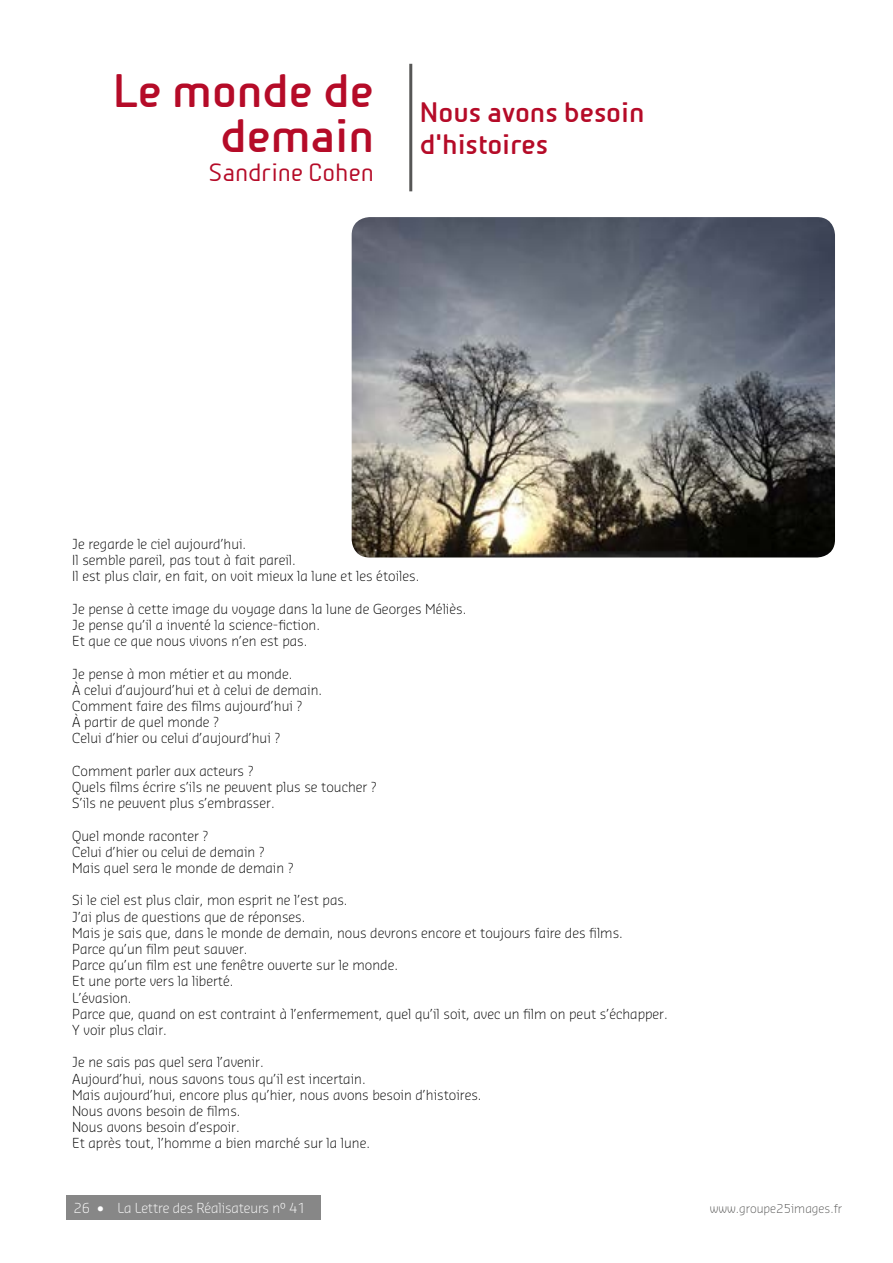
<style>
.page{position:relative;width:893px;height:1263px;background:#fff}
.page>*{position:absolute;margin:0;border:0;box-sizing:border-box;transform-origin:0 0}
.t1{font:700 45px/45px "Beta Sans";color:#b50b28;text-align:right}
.t2{font:700 27px/32.4px "Beta Sans";color:#b50b28}
.t3{font:24px "Beta Sans";letter-spacing:-.005em;color:#b50b28}
.t4{font:300 13.5px/16.2px "Sansa Pro";color:#000}
.t5{font:300 13.5px "Sansa Pro";letter-spacing:-.01em;color:#fff}
.t6{font:300 12px "Sansa Pro";color:#575756}
</style>
<div class="page">
<div style="left:66px;top:1195px;width:255px;height:24px;background:#878787"></div>
<hr style="left:409px;top:64px;width:3px;height:127px;background:#575756">
<img style="left:352px;top:217px;width:483px;height:340px">
<h1 class="t1" style="left:113px;top:69px;width:263px">Le monde de demain</h1>
<h3 class="t3" style="left:208px;top:158px;width:167px">Sandrine Cohen</h3>
<h2 class="t2" style="left:420px;top:96px;width:226px">Nous avons besoin d'histoires</h2>
<p class="t4" style="left:72px;top:535px;width:349px">Je regarde le ciel aujourd’hui.<br>Il semble pareil, pas tout à fait pareil.<br>Il est plus clair, en fait, on voit mieux la lune et les étoiles.</p>
<p class="t4" style="left:72px;top:600px;width:396px">Je pense à cette image du voyage dans la lune de Georges Méliès.<br>Je pense qu’il a inventé la science-fiction.<br>Et que ce que nous vivons n’en est pas.</p>
<p class="t4" style="left:72px;top:665px;width:251px">Je pense à mon métier et au monde.<br>À celui d’aujourd’hui et à celui de demain.<br>Comment faire des films aujourd’hui ?<br>À partir de quel monde ?<br>Celui d’hier ou celui d’aujourd’hui ?</p>
<p class="t4" style="left:72px;top:762px;width:306px">Comment parler aux acteurs ?<br>Quels films écrire s’ils ne peuvent plus se toucher ?<br>S’ils ne peuvent plus s’embrasser.</p>
<p class="t4" style="left:72px;top:827px;width:223px">Quel monde raconter ?<br>Celui d’hier ou celui de demain ?<br>Mais quel sera le monde de demain ?</p>
<p class="t4" style="left:72px;top:892px;width:597px">Si le ciel est plus clair, mon esprit ne l’est pas.<br>J’ai plus de questions que de réponses.<br>Mais je sais que, dans le monde de demain, nous devrons encore et toujours faire des films.<br>Parce qu’un film peut sauver.<br>Parce qu’un film est une fenêtre ouverte sur le monde.<br>Et une porte vers la liberté.<br>L’évasion.<br>Parce que, quand on est contraint à l’enfermement, quel qu’il soit, avec un film on peut s’échapper.<br>Y voir plus clair.</p>
<p class="t4" style="left:72px;top:1054px;width:411px">Je ne sais pas quel sera l’avenir.<br>Aujourd’hui, nous savons tous qu’il est incertain.<br>Mais aujourd’hui, encore plus qu’hier, nous avons besoin d’histoires.<br>Nous avons besoin de films.<br>Nous avons besoin d’espoir.<br>Et après tout, l’homme a bien marché sur la lune.</p>
<p class="t5" style="left:74px;top:1199px;width:234px">26 • La Lettre des Réalisateurs n° 41</p>
<p class="t6" style="left:710px;top:1200px;width:134px">www.groupe25images.fr</p>
</div>
